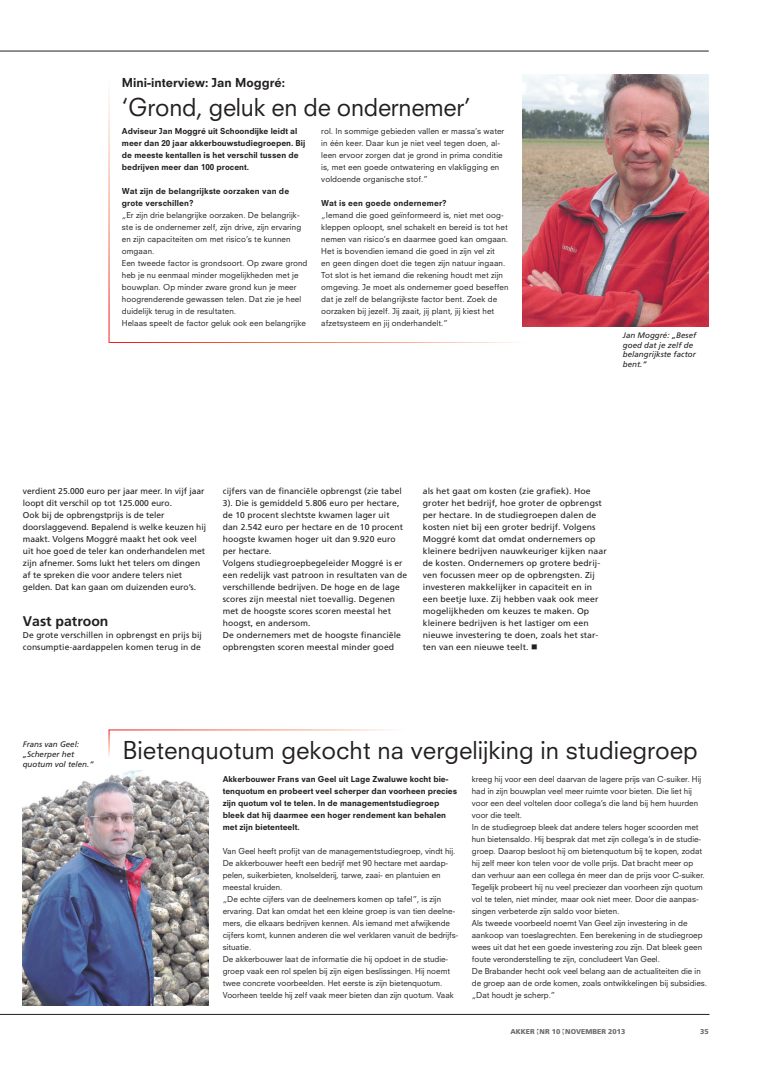
<style>
.page{position:relative;width:757px;height:1080px;background:#fff}
.page>*{position:absolute;margin:0;border:0;box-sizing:border-box;transform-origin:0 0}
.t1{font:24px "Neuzeit SLT Std";color:#231f20}
.t2{font:700 14px "Frutiger LT Std";color:#231f20}
.t3{font:800 12px "Neuzeit SLT Std";color:#231f20}
.t4{font:8.5px/12px "Frutiger LT Std";letter-spacing:.01em;color:#231f20}
.t5{font:8px/12px "Neuzeit SLT Std";color:#231f20}
.t6{font:800 8px/12px "Neuzeit SLT Std";color:#231f20}
.t7{font:italic 8px/9.6px "Frutiger LT Std";color:#231f20}
.t8{font:900 7px "Frutiger LT Std";color:#6c6d70}
.s1{font-weight:800}
</style>
<div class="page">
<hr style="left:0;top:51px;width:709px;height:1px;background:#231f20">
<svg style="left:562px;top:1029px;width:2px;height:6px"></svg>
<hr style="left:0;top:1014px;width:709px;height:1px;background:#231f20">
<img style="left:23px;top:770px;width:186px;height:236px">
<svg style="left:109px;top:729px;width:1px;height:28px"></svg>
<img style="left:523px;top:74px;width:186px;height:252px">
<p class="t3" style="left:122px;top:75px;width:165px">Mini-interview: Jan Moggré:</p>
<p class="t1" style="left:122px;top:92px;width:350px">‘Grond, geluk en de ondernemer’</p>
<p class="t6" style="left:122px;top:125px;width:185px">Adviseur Jan Moggré uit Schoondijke leidt al meer dan 20 jaar akkerbouwstudiegroepen. Bij de meeste kentallen is het verschil tussen de bedrijven meer dan 100 procent.</p>
<p class="t5" style="left:122px;top:185px;width:187px"><span class="s1">Wat zijn de belangrijkste oorzaken van de grote verschillen?<br></span>„Er zijn drie belangrijke oorzaken. De belangrijk&shy;ste is de ondernemer zelf, zijn drive, zijn ervaring en zijn capaciteiten om met risico’s te kunnen omgaan.<br>Een tweede factor is grondsoort. Op zware grond heb je nu eenmaal minder mogelijkheden met je bouwplan. Op minder zware grond kun je meer hoogrenderende gewassen telen. Dat zie je heel duidelijk terug in de resultaten.<br>Helaas speelt de factor geluk ook een belangrijke</p>
<p class="t5" style="left:321px;top:125px;width:184px">rol. In sommige gebieden vallen er massa’s water in één keer. Daar kun je niet veel tegen doen, al&shy;leen ervoor zorgen dat je grond in prima conditie is, met een goede ontwatering en vlakligging en voldoende organische stof.”</p>
<p class="t5" style="left:321px;top:197px;width:189px"><span class="s1">Wat is een goede ondernemer?<br></span>„Iemand die goed geïnformeerd is, niet met oog&shy;kleppen oploopt, snel schakelt en bereid is tot het nemen van risico’s en daarmee goed kan omgaan.<br>Het is bovendien iemand die goed in zijn vel zit<br>en geen dingen doet die tegen zijn natuur ingaan.<br>Tot slot is het iemand die rekening houdt met zijn omgeving. Je moet als ondernemer goed beseffen dat je zelf de belangrijkste factor bent. Zoek de oorzaken bij jezelf. Jij zaait, jij plant, jij kiest het afzetsysteem en jij onderhandelt.”</p>
<p class="t7" style="left:623px;top:331px;width:75px">Jan Moggré: „Besef goed dat je zelf de belangrijkste factor bent.”</p>
<p class="t4" style="left:23px;top:485px;width:185px">verdient 25.000 euro per jaar meer. In vijf jaar loopt dit verschil op tot 125.000 euro.<br>Ook bij de opbrengstprijs is de teler doorslaggevend. Bepalend is welke keuzen hij maakt. Volgens Moggré maakt het ook veel uit hoe goed de teler kan onderhandelen met zijn afnemer. Soms lukt het telers om dingen af te spreken die voor andere telers niet gelden. Dat kan gaan om duizenden euro’s.</p>
<p class="t2" style="left:23px;top:613px;width:87px">Vast patroon</p>
<p class="t4" style="left:23px;top:629px;width:181px">De grote verschillen in opbrengst en prijs bij consumptie-aardappelen komen terug in de</p>
<p class="t4" style="left:223px;top:485px;width:186px">cijfers van de financiële opbrengst (zie tabel 3). Die is gemiddeld 5.806 euro per hectare, de 10 procent slechtste kwamen lager uit<br>dan 2.542 euro per hectare en de 10 procent hoogste kwamen hoger uit dan 9.920 euro per hectare.<br>Volgens studiegroepbegeleider Moggré is er een redelijk vast patroon in resultaten van de verschillende bedrijven. De hoge en de lage scores zijn meestal niet toevallig. Degenen met de hoogste scores scoren meestal het hoogst, en andersom.<br>De ondernemers met de hoogste financiële opbrengsten scoren meestal minder goed</p>
<p class="t4" style="left:423px;top:485px;width:185px">als het gaat om kosten (zie grafiek). Hoe groter het bedrijf, hoe groter de opbrengst per hectare. In de studiegroepen dalen de kosten niet bij een groter bedrijf. Volgens Moggré komt dat omdat ondernemers op kleinere bedrijven nauwkeuriger kijken naar de kosten. Ondernemers op grotere bedrij&shy;ven focussen meer op de opbrengsten. Zij investeren makkelijker in capaciteit en in een beetje luxe. Zij hebben vaak ook meer mogelijkheden om keuzes te maken. Op kleinere bedrijven is het lastiger om een nieuwe investering te doen, zoals het star&shy;ten van een nieuwe teelt. ■</p>
<p class="t7" style="left:23px;top:740px;width:73px">Frans van Geel: „Scherper het quotum vol telen.”</p>
<p class="t1" style="left:123px;top:736px;width:576px">Bietenquotum gekocht na vergelijking in studiegroep</p>
<p class="t6" style="left:223px;top:773px;width:236px">Akkerbouwer Frans van Geel uit Lage Zwaluwe kocht bie&shy;tenquotum en probeert veel scherper dan voorheen precies zijn quotum vol te telen. In de managementstudiegroep bleek dat hij daarmee een hoger rendement kan behalen met zijn bietenteelt.</p>
<p class="t5" style="left:223px;top:845px;width:237px">Van Geel heeft profijt van de managementstudiegroep, vindt hij.<br>De akkerbouwer heeft een bedrijf met 90 hectare met aardap&shy;pelen, suikerbieten, knolselderij, tarwe, zaai- en plantuien en meestal kruiden.<br>„De echte cijfers van de deelnemers komen op tafel”, is zijn ervaring. Dat kan omdat het een kleine groep is van tien deelne&shy;mers, die elkaars bedrijven kennen. Als iemand met afwijkende cijfers komt, kunnen anderen die wel verklaren vanuit de bedrijfs&shy;situatie.<br>De akkerbouwer laat de informatie die hij opdoet in de studie&shy;groep vaak een rol spelen bij zijn eigen beslissingen. Hij noemt twee concrete voorbeelden. Het eerste is zijn bietenquotum.<br>Voorheen teelde hij zelf vaak meer bieten dan zijn quotum. Vaak</p>
<p class="t5" style="left:472px;top:773px;width:237px">kreeg hij voor een deel daarvan de lagere prijs van C-suiker. Hij had in zijn bouwplan veel meer ruimte voor bieten. Die liet hij voor een deel voltelen door collega’s die land bij hem huurden voor die teelt.<br>In de studiegroep bleek dat andere telers hoger scoorden met hun bietensaldo. Hij besprak dat met zijn collega’s in de studie&shy;groep. Daarop besloot hij om bietenquotum bij te kopen, zodat hij zelf meer kon telen voor de volle prijs. Dat bracht meer op dan verhuur aan een collega én meer dan de prijs voor C-suiker.<br>Tegelijk probeert hij nu veel preciezer dan voorheen zijn quotum vol te telen, niet minder, maar ook niet meer. Door die aanpas&shy;singen verbeterde zijn saldo voor bieten.<br>Als tweede voorbeeld noemt Van Geel zijn investering in de aankoop van toeslagrechten. Een berekening in de studiegroep wees uit dat het een goede investering zou zijn. Dat bleek geen foute veronderstelling te zijn, concludeert Van Geel.<br>De Brabander hecht ook veel belang aan de actualiteiten die in de groep aan de orde komen, zoals ontwikkelingen bij subsidies. „Dat houdt je scherp.”</p>
<p class="t8" style="left:510px;top:1027px;width:117px">AKKER NR 10 NOVEMBER 2013</p>
<p class="t8" style="left:700px;top:1027px;width:10px">35</p>
</div>
